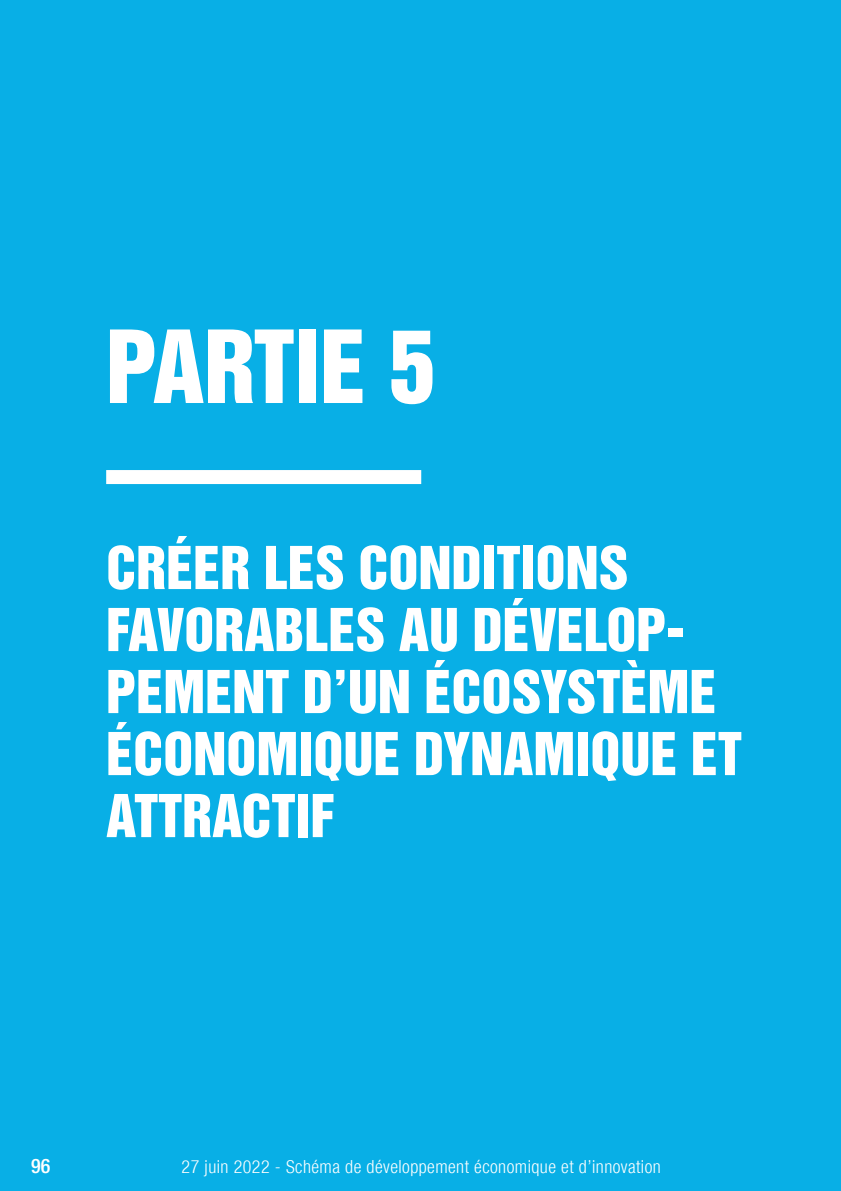
<style>
.page{position:relative;width:841px;height:1191px;background:#fff}
.page>*{position:absolute;margin:0;border:0;box-sizing:border-box;transform-origin:0 0}
.t1{font:92px "Helvetica Inserat LT Std";color:#fff}
.t2{font:54px/62px "Helvetica Inserat LT Std";color:#fff}
.t3{font:500 condensed 20px "Helvetica Neue";color:#fff}
.t4{font:300 condensed 18px "Helvetica Neue";letter-spacing:.025em;color:#fff}
</style>
<div class="page">
<div style="left:0;top:0;width:840px;height:1157px;background:#08afe6"></div>
<div style="left:0;top:1142px;width:840px;height:49px;background:#08afe6"></div>
<div style="left:106px;top:470px;width:315px;height:14px;background:#fff"></div>
<h1 class="t1" style="left:106px;top:326px;width:330px">PARTIE 5</h1>
<p class="t2" style="left:106px;top:538px;width:637px">CRÉER LES CONDITIONS<br>FAVORABLES AU DÉVELOP-<br>PEMENT D’UN ÉCOSYSTÈME<br>ÉCONOMIQUE DYNAMIQUE ET<br>ATTRACTIF</p>
<p class="t3" style="left:31px;top:1158px;width:21px">96</p>
<p class="t4" style="left:182px;top:1159px;width:480px">27 juin 2022 - Schéma de développement économique et d’innovation</p>
</div>
